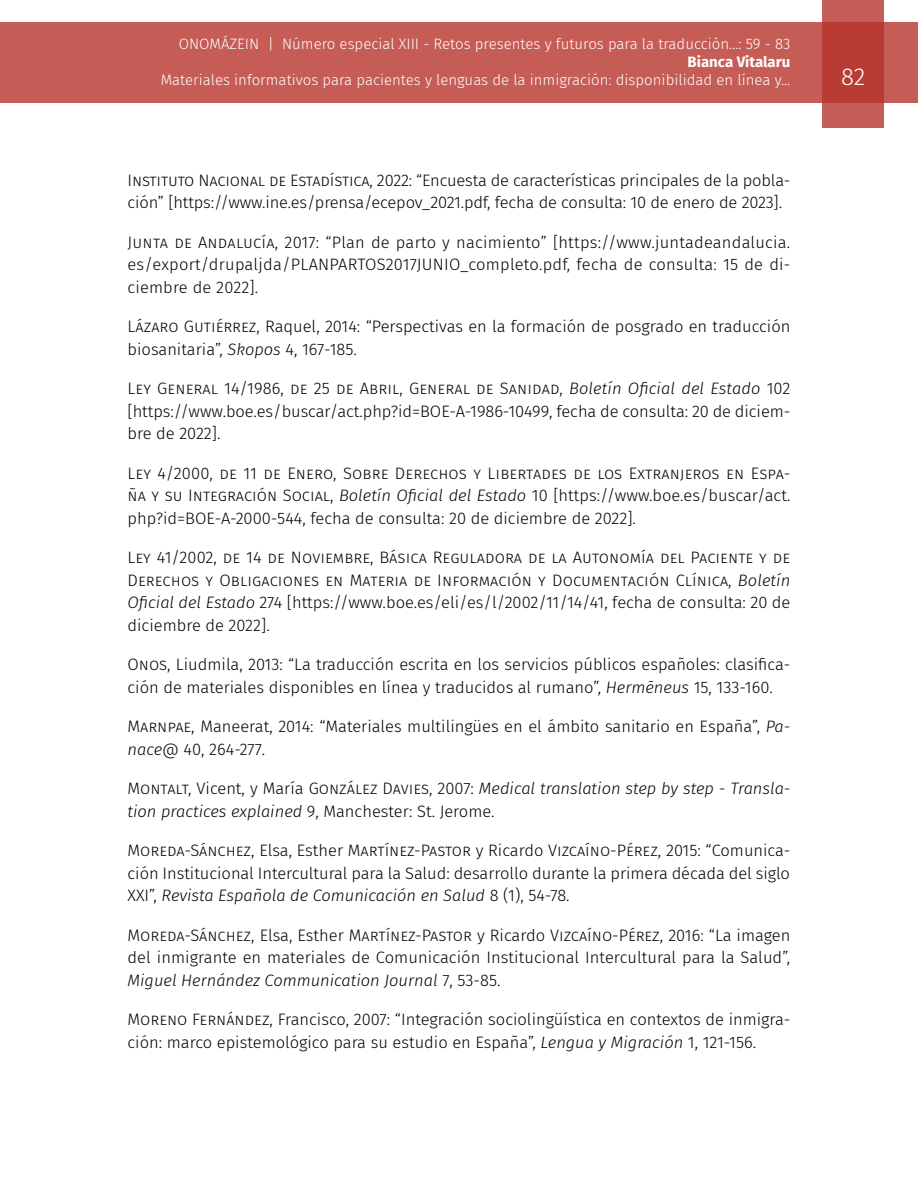
<style>
.page{position:relative;width:918px;height:1188px;background:#fff}
.page>*{position:absolute;margin:0;border:0;box-sizing:border-box;transform-origin:0 0}
.t1{font:300 24px "Fira Sans";color:#fff}
.t2{font:300 16.5px/22.5px "Fira Sans";color:#000}
.t3{font:300 15px "Fira Sans";color:#fff}
.t4{font:700 15px "Fira Sans";color:#fff}
.s1{font-style:italic}
</style>
<div class="page">
<div style="left:0;top:23px;width:918px;height:80px;background:#c55c56"></div>
<svg style="left:822px;top:0;width:62px;height:128px;background:#bd4740"></svg>
<p class="t3" style="left:179px;top:34px;width:613px">ONOMÁZEIN | Número especial XIII - Retos presentes y futuros para la traducción...: 59 - 83</p>
<p class="t4" style="left:688px;top:50px;width:104px">Bianca Vitalaru</p>
<p class="t3" style="left:161px;top:70px;width:631px">Materiales informativos para pacientes y lenguas de la inmigración: disponibilidad en línea y...</p>
<h1 class="t1" style="left:841px;top:60px;width:26px">82</h1>
<p class="t2" style="left:128px;top:168px;width:664px">Instituto Nacional de Estadística, 2022: “Encuesta de características principales de la pobla&shy;ción” [https://www.ine.es/prensa/ecepov_2021.pdf, fecha de consulta: 10 de enero de 2023].</p>
<p class="t2" style="left:128px;top:230px;width:664px;text-align:justify">Junta de Andalucía, 2017: “Plan de parto y nacimiento” [https://www.juntadeandalucia. es/export/drupaljda/PLANPARTOS2017JUNIO_completo.pdf, fecha de consulta: 15 de di&shy;ciembre de 2022].</p>
<p class="t2" style="left:128px;top:315px;width:664px">Lázaro Gutiérrez, Raquel, 2014: “Perspectivas en la formación de posgrado en traducción biosanitaria”, <span class="s1">Skopos</span> 4, 167-185.</p>
<p class="t2" style="left:128px;top:377px;width:664px;text-align:justify">Ley General 14/1986, de 25 de Abril, General de Sanidad, <span class="s1">Boletín Oficial del Estado</span> 102 [https://www.boe.es/buscar/act.php?id=BOE-A-1986-10499, fecha de consulta: 20 de diciem&shy;bre de 2022].</p>
<p class="t2" style="left:128px;top:461px;width:664px;text-align:justify">Ley 4/2000, de 11 de Enero, Sobre Derechos y Libertades de los Extranjeros en Espa&shy;ña y su Integración Social, <span class="s1">Boletín Oficial del Estado</span> 10 [https://www.boe.es/buscar/act. php?id=BOE-A-2000-544, fecha de consulta: 20 de diciembre de 2022].</p>
<p class="t2" style="left:128px;top:546px;width:664px;text-align:justify">Ley 41/2002, de 14 de Noviembre, Básica Reguladora de la Autonomía del Paciente y de Derechos y Obligaciones en Materia de Información y Documentación Clínica, <span class="s1">Boletín Oficial del Estado</span> 274 [https://www.boe.es/eli/es/l/2002/11/14/41, fecha de consulta: 20 de diciembre de 2022].</p>
<p class="t2" style="left:128px;top:653px;width:664px">Onos, Liudmila, 2013: “La traducción escrita en los servicios públicos españoles: clasifica&shy;ción de materiales disponibles en línea y traducidos al rumano”, <span class="s1">Hermēneus</span> 15, 133-160.</p>
<p class="t2" style="left:128px;top:715px;width:664px">Marnpae, Maneerat, 2014: “Materiales multilingües en el ámbito sanitario en España”, <span class="s1">Pa&shy;nace</span>@ 40, 264-277.</p>
<p class="t2" style="left:128px;top:777px;width:664px">Montalt, Vicent, y María González Davies, 2007: <span class="s1">Medical translation step by step - Transla&shy;tion practices explained</span> 9, Manchester: St. Jerome.</p>
<p class="t2" style="left:128px;top:839px;width:664px;text-align:justify">Moreda-Sánchez, Elsa, Esther Martínez-Pastor y Ricardo Vizcaíno-Pérez, 2015: “Comunica&shy;ción Institucional Intercultural para la Salud: desarrollo durante la primera década del siglo XXI”, <span class="s1">Revista Española de Comunicación en Salud</span> 8 (1), 54-78.</p>
<p class="t2" style="left:128px;top:924px;width:664px;text-align:justify">Moreda-Sánchez, Elsa, Esther Martínez-Pastor y Ricardo Vizcaíno-Pérez, 2016: “La imagen del inmigrante en materiales de Comunicación Institucional Intercultural para la Salud”, <span class="s1">Miguel Hernández Communication Journal</span> 7, 53-85.</p>
<p class="t2" style="left:128px;top:1008px;width:664px">Moreno Fernández, Francisco, 2007: “Integración sociolingüística en contextos de inmigra&shy;ción: marco epistemológico para su estudio en España”, <span class="s1">Lengua y Migración</span> 1, 121-156.</p>
</div>
